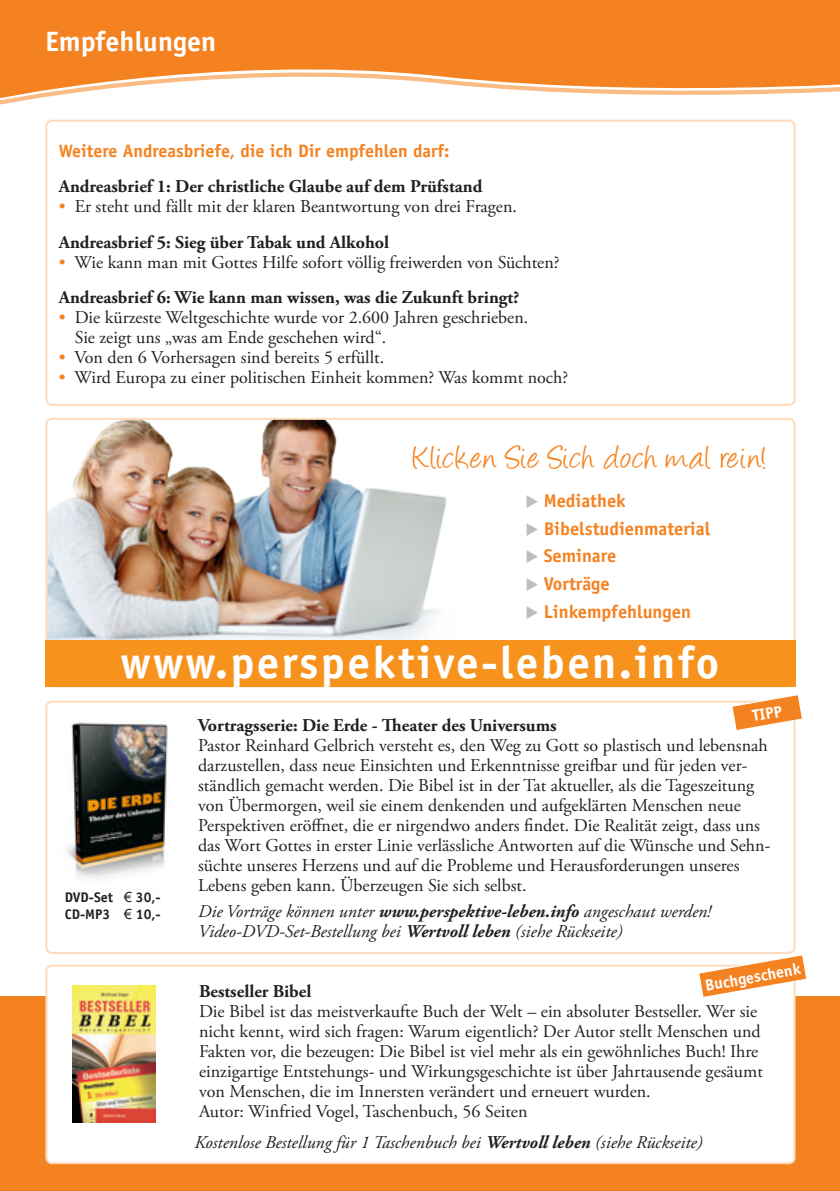
<style>
.page{position:relative;width:840px;height:1191px;background:#fff}
.page>*{position:absolute;margin:0;border:0;box-sizing:border-box;transform-origin:0 0}
.t1{font:700 45.2px "Officina Sans";letter-spacing:.05em;color:#fff}
.t2{font:37px "Angelina";letter-spacing:.03em;color:#f58220}
.t3{font:700 28px "Officina Sans";color:#fff}
.t4{font:700 18.4px "Officina Sans";color:#f58220}
._10_AB_Empfehlungen{font:18px/20px "Adobe Garamond Pro";color:#231f20}
._10_AB_Empfehlungen-2{font:700 18px "Adobe Garamond Pro";color:#231f20}
.t5{font:italic 18px/20px "Adobe Garamond Pro";color:#231f20}
.t6{font:700 18px "Officina Sans";color:#f58220}
.t7{font:700 16.2px "Officina Sans";color:#fff}
.t8{font:700 14px "Officina Sans";color:#231f20}
.s1{color:#f58220}
.s2{color:#bcbdc0}
.s3{font-family:"Arial";font-weight:400}
.s4{font-weight:700}
</style>
<div class="page">
<svg style="left:0;top:0;width:839px;height:101px;background:#f69847"></svg>
<div style="left:0;top:996px;width:839px;height:195px;background:#f58220"></div>
<div style="left:45px;top:120px;width:750px;height:286px;border:2px solid #fddbbc;border-radius:6px"></div>
<img style="left:48px;top:421px;width:399px;height:219px">
<div style="left:45px;top:418px;width:750px;height:269px;border:2px solid #fddbbc;border-radius:6px"></div>
<img style="left:66px;top:722px;width:103px;height:156px">
<div style="left:45px;top:700px;width:750px;height:254px;border:2px solid #fddbbc;border-radius:6px"></div>
<div style="left:45px;top:640px;width:750px;height:46px;background:#f7931d"></div>
<div style="left:46px;top:965px;width:748px;height:198px;background:#fff;border-radius:6px"></div>
<div style="left:45px;top:964px;width:750px;height:200px;border:2px solid #fddbbc;border-radius:6px"></div>
<img style="left:72px;top:985px;width:83px;height:137px">
<svg style="left:697px;top:953px;width:110px;height:45px"></svg>
<svg style="left:730px;top:695px;width:73px;height:37px"></svg>
<p class="t3" style="left:45px;top:24px;width:172px">Empfehlungen</p>
<p class="t6" style="left:59px;top:139px;width:392px">Weitere Andreasbriefe, die ich Dir empfehlen darf:</p>
<p class="_10_AB_Empfehlungen-2" style="left:59px;top:176px;width:425px">Andreasbrief 1: Der christliche Glaube auf dem Prüfstand</p>
<p class="_10_AB_Empfehlungen" style="left:59px;top:197px;width:459px"><span class="s1">•</span> Er steht und fällt mit der klaren Beantwortung von drei Fragen.</p>
<p class="_10_AB_Empfehlungen-2" style="left:59px;top:231px;width:332px">Andreasbrief 5: Sieg über Tabak und Alkohol</p>
<p class="_10_AB_Empfehlungen" style="left:59px;top:252px;width:502px"><span class="s1">•</span> Wie kann man mit Gottes Hilfe sofort völlig freiwerden von Süchten?</p>
<p class="_10_AB_Empfehlungen-2" style="left:59px;top:287px;width:462px">Andreasbrief 6: Wie kann man wissen, was die Zukunft bringt?</p>
<p class="_10_AB_Empfehlungen" style="left:75px;top:308px;width:455px;text-indent:-16px"><span class="s1">•</span> Die kürzeste Weltgeschichte wurde vor 2.600 Jahren geschrieben.<br>Sie zeigt uns „was am Ende geschehen wird“.</p>
<p class="_10_AB_Empfehlungen" style="left:59px;top:348px;width:327px"><span class="s1">•</span> Von den 6 Vorhersagen sind bereits 5 erfüllt.</p>
<p class="_10_AB_Empfehlungen" style="left:59px;top:368px;width:510px"><span class="s1">•</span> Wird Europa zu einer politischen Einheit kommen? Was kommt noch?</p>
<p class="t2" style="left:414px;top:442px;width:354px">Klicken Sie Sich doch mal rein!</p>
<p class="t4" style="left:525px;top:489px;width:102px"><span class="s2">◆</span> Mediathek</p>
<p class="t4" style="left:525px;top:517px;width:186px"><span class="s2">◆</span> Bibelstudienmaterial</p>
<p class="t4" style="left:525px;top:544px;width:92px"><span class="s2">◆</span> Seminare</p>
<p class="t4" style="left:525px;top:572px;width:86px"><span class="s2">◆</span> Vorträge</p>
<p class="t4" style="left:525px;top:600px;width:167px"><span class="s2">◆</span> Linkempfehlungen</p>
<p class="t1" style="left:120px;top:634px;width:600px">www.perspektive-leben.info</p>
<p class="t8" style="left:65px;top:888px;width:96px">DVD-Set <span class="s3">€</span> 30,-</p>
<p class="t8" style="left:65px;top:905px;width:96px">CD-MP3 <span class="s3">€</span> 10,-</p>
<p class="t7" style="left:750px;top:706px;width:31px;rotate:-10deg">TIPP</p>
<p class="_10_AB_Empfehlungen-2" style="left:198px;top:715px;width:360px">Vortragsserie: Die Erde - Theater des Universums</p>
<p class="_10_AB_Empfehlungen" style="left:198px;top:736px;width:573px">Pastor Reinhard Gelbrich versteht es, den Weg zu Gott so plastisch und lebensnah darzustellen, dass neue Einsichten und Erkenntnisse greifbar und für jeden ver&shy;ständlich gemacht werden. Die Bibel ist in der Tat aktueller, als die Tageszeitung von Übermorgen, weil sie einem denkenden und aufgeklärten Menschen neue Perspektiven eröffnet, die er nirgendwo anders findet. Die Realität zeigt, dass uns das Wort Gottes in erster Linie verlässliche Antworten auf die Wünsche und Sehn&shy;süchte unseres Herzens und auf die Probleme und Herausforderungen unseres Lebens geben kann. Überzeugen Sie sich selbst.</p>
<p class="t5" style="left:198px;top:901px;width:514px">Die Vorträge können unter <span class="s4">www.perspektive-leben.info</span> angeschaut werden!<br>Video-DVD-Set-Bestellung bei <span class="s4">Wertvoll leben</span> (siehe Rückseite)</p>
<p class="t7" style="left:703px;top:975px;width:98px;rotate:-10deg">Buchgeschenk</p>
<p class="_10_AB_Empfehlungen-2" style="left:199px;top:980px;width:114px">Bestseller Bibel</p>
<p class="_10_AB_Empfehlungen" style="left:199px;top:1001px;width:565px">Die Bibel ist das meistverkaufte Buch der Welt – ein absoluter Bestseller. Wer sie nicht kennt, wird sich fragen: Warum eigentlich? Der Autor stellt Menschen und Fakten vor, die bezeugen: Die Bibel ist viel mehr als ein gewöhnliches Buch! Ihre einzigartige Entstehungs- und Wirkungsgeschichte ist über Jahrtausende gesäumt von Menschen, die im Innersten verändert und erneuert wurden.<br>Autor: Winfried Vogel, Taschenbuch, 56 Seiten</p>
<p class="t5" style="left:194px;top:1133px;width:509px">Kostenlose Bestellung für 1 Taschenbuch bei <span class="s4">Wertvoll leben</span> (siehe Rückseite)</p>
</div>
